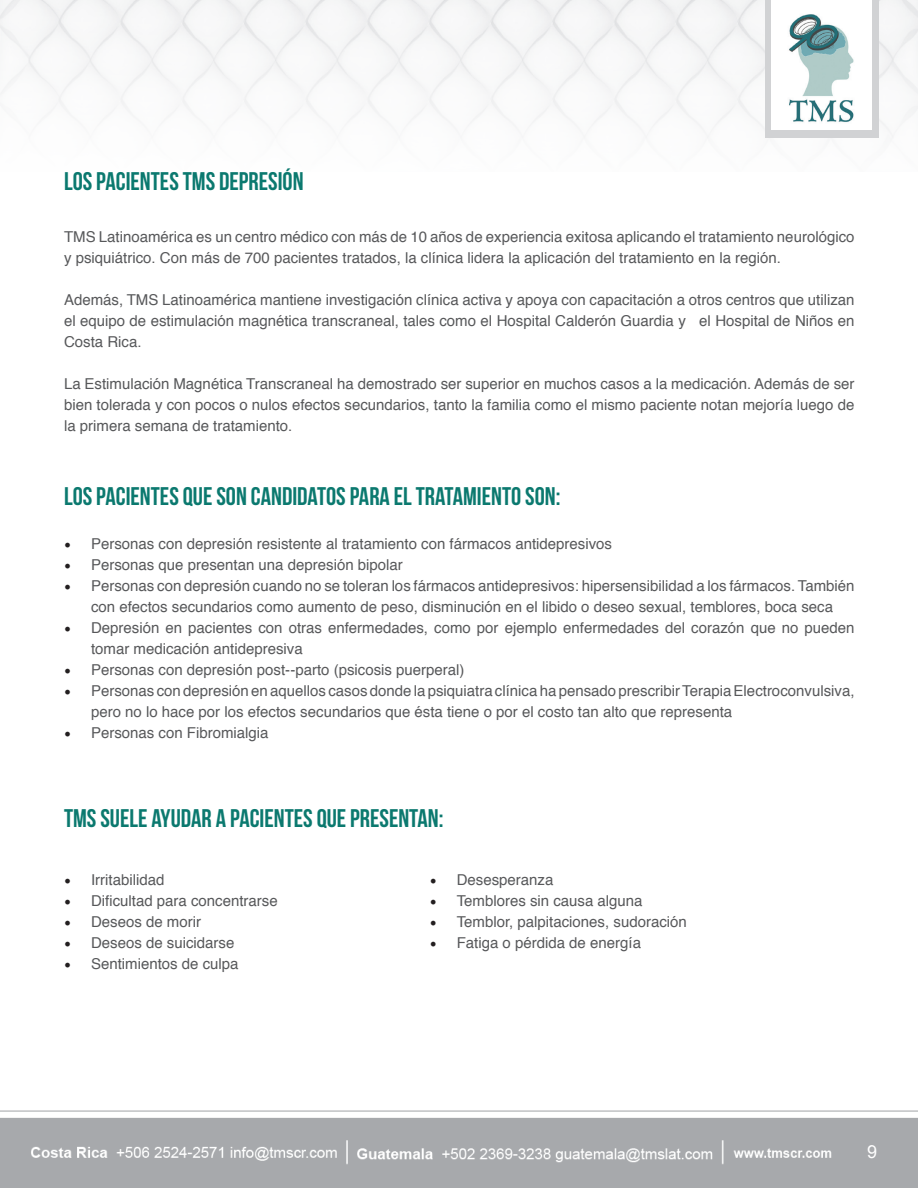
<style>
.page{position:relative;width:918px;height:1188px;background:#fff}
.page>*{position:absolute;margin:0;border:0;box-sizing:border-box;transform-origin:0 0}
.t1{font:25.5px "Bebas Neue";color:#0b796f}
.t2{font:18px "Arial";color:#fff}
.t3{font:15px/21px "Helvetica";color:#57585a}
.s1{font-family:"Minion Pro";font-size:18px;color:#231f20}
</style>
<div class="page">
<img style="left:0;top:0;width:918px;height:138px">
<div style="left:765px;top:0;width:114px;height:138px;background:#d1d2d4"></div>
<div style="left:771px;top:0;width:101px;height:129px;background:#fff"></div>
<img style="left:773px;top:14px;width:95px;height:116px">
<img style="left:0;top:1110px;width:918px;height:78px">
<h1 class="t1" style="left:64px;top:168px;width:241px">LOS PACIENTES TMS DEPRESIÓN</h1>
<p class="t3" style="left:64px;top:227px;width:792px">TMS Latinoamérica es un centro médico con más de 10 años de experiencia exitosa aplicando el tratamiento neurológico y psiquiátrico. Con más de 700 pacientes tratados, la clínica lidera la aplicación del tratamiento en la región.</p>
<p class="t3" style="left:64px;top:290px;width:792px;text-align:justify">Además, TMS Latinoamérica mantiene investigación clínica activa y apoya con capacitación a otros centros que utilizan el equipo de estimulación magnética transcraneal, tales como el Hospital Calderón Guardia y el Hospital de Niños en Costa Rica.</p>
<p class="t3" style="left:64px;top:374px;width:792px;text-align:justify">La Estimulación Magnética Transcraneal ha demostrado ser superior en muchos casos a la medicación. Además de ser bien tolerada y con pocos o nulos efectos secundarios, tanto la familia como el mismo paciente notan mejoría luego de la primera semana de tratamiento.</p>
<h1 class="t1" style="left:64px;top:482px;width:498px">LOS PACIENTES QUE SON CANDIDATOS PARA EL TRATAMIENTO SON:</h1>
<p class="t3" style="left:64px;top:534px;width:550px"><span class="s1">•</span> Personas con depresión resistente al tratamiento con fármacos antidepresivos</p>
<p class="t3" style="left:64px;top:555px;width:340px"><span class="s1">•</span> Personas que presentan una depresión bipolar</p>
<p class="t3" style="left:64px;top:576px;width:792px;text-align:center"><span class="s1">•</span> Personas con depresión cuando no se toleran los fármacos antidepresivos: hipersensibilidad a los fármacos. También con efectos secundarios como aumento de peso, disminución en el libido o deseo sexual, temblores, boca seca</p>
<p class="t3" style="left:91px;top:618px;width:765px;text-indent:-27px"><span class="s1">•</span> Depresión en pacientes con otras enfermedades, como por ejemplo enfermedades del corazón que no pueden tomar medicación antidepresiva</p>
<p class="t3" style="left:64px;top:660px;width:402px"><span class="s1">•</span> Personas con depresión post-‐parto (psicosis puerperal)</p>
<p class="t3" style="left:91px;top:681px;width:765px;text-indent:-27px"><span class="s1">•</span> Personas con depresión en aquellos casos donde la psiquiatra clínica ha pensado prescribir Terapia Electroconvulsiva, pero no lo hace por los efectos secundarios que ésta tiene o por el costo tan alto que representa</p>
<p class="t3" style="left:64px;top:723px;width:206px"><span class="s1">•</span> Personas con Fibromialgia</p>
<h1 class="t1" style="left:64px;top:804px;width:381px">TMS SUELE AYUDAR A PACIENTES QUE PRESENTAN:</h1>
<p class="t3" style="left:64px;top:870px;width:102px"><span class="s1">•</span> Irritabilidad</p>
<p class="t3" style="left:64px;top:891px;width:215px"><span class="s1">•</span> Dificultad para concentrarse</p>
<p class="t3" style="left:64px;top:912px;width:139px"><span class="s1">•</span> Deseos de morir</p>
<p class="t3" style="left:64px;top:933px;width:172px"><span class="s1">•</span> Deseos de suicidarse</p>
<p class="t3" style="left:64px;top:954px;width:176px"><span class="s1">•</span> Sentimientos de culpa</p>
<p class="t3" style="left:430px;top:870px;width:125px"><span class="s1">•</span> Desesperanza</p>
<p class="t3" style="left:430px;top:891px;width:214px"><span class="s1">•</span> Temblores sin causa alguna</p>
<p class="t3" style="left:430px;top:912px;width:259px"><span class="s1">•</span> Temblor, palpitaciones, sudoración</p>
<p class="t3" style="left:430px;top:933px;width:213px"><span class="s1">•</span> Fatiga o pérdida de energía</p>
<p class="t2" style="left:867px;top:1139px;width:12px">9</p>
</div>
